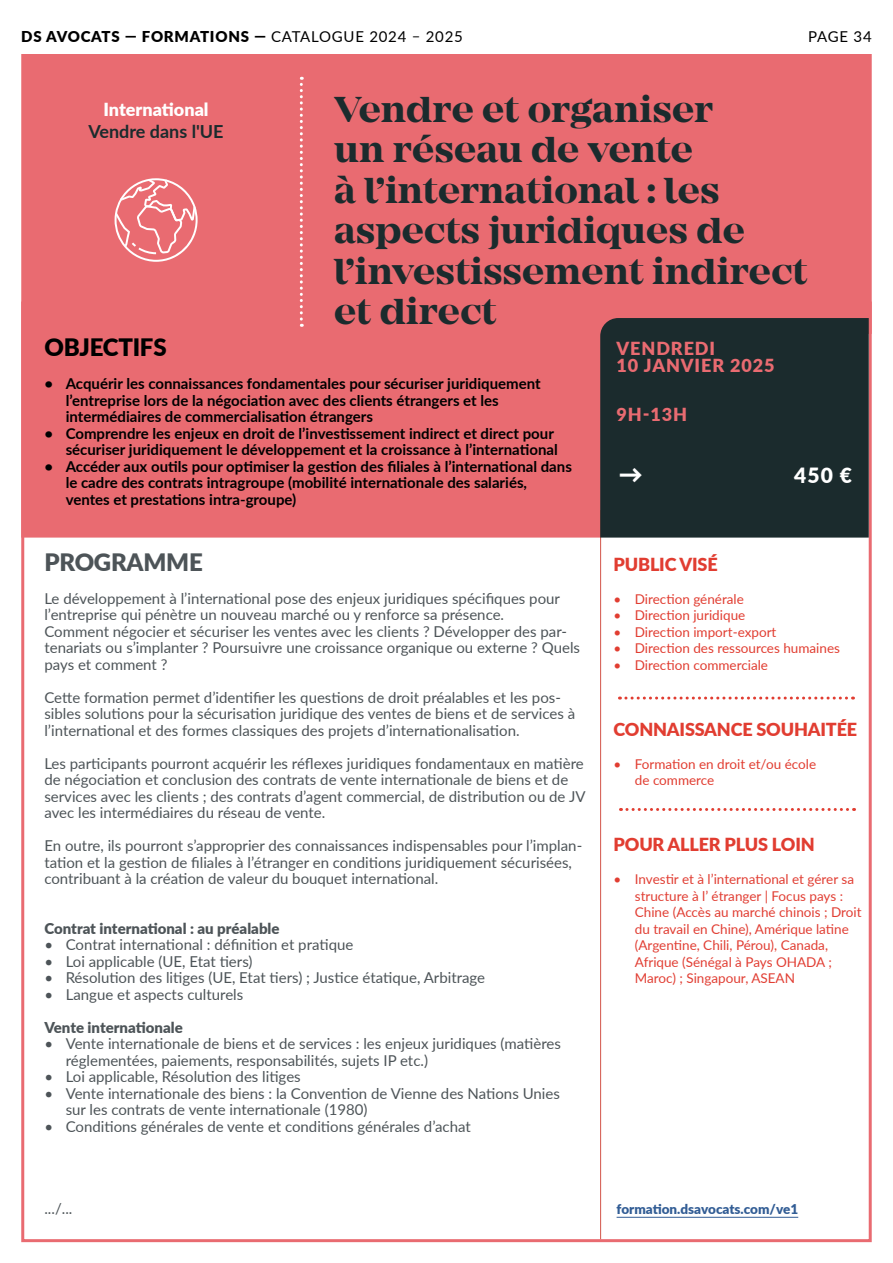
<style>
.page{position:relative;width:893px;height:1263px;background:#fff}
.page>*{position:absolute;margin:0;border:0;box-sizing:border-box;transform-origin:0 0}
.t1{font:700 37.5px/40.5px "Mirador";color:#1b2b2d}
.t2{font:900 24px "Lato";letter-spacing:-.01em;color:#000}
.t3{font:900 24px "Lato";letter-spacing:-.01em;color:#4d5458}
.t4{font:900 24px "Lato";color:#fff}
.t5{font:900 21px "Lato";color:#fff}
.t6{font:900 18px "Lato";letter-spacing:-.01em;color:#e13d31}
.t7{font:900 18px/16.5px "Lato";letter-spacing:.05em;color:#e96b71}
.t8{font:700 18px "Lato";color:#1b2b2d}
.t9{font:900 18px "Lato";color:#fff}
.t10{font:15px/16.5px "Lato";color:#4d5458}
.t11{font:700 15px/16.5px "Lato";color:#000}
.t12{font:900 15px "Lato";color:#4d5458}
.t13{font:900 15px "Lato";letter-spacing:.05em;color:#000}
.t14{font:15px "Lato";letter-spacing:.04em;color:#000}
.t15{font:13.5px/16.5px "Lato";color:#e13e33}
.t16{font:13.5px/16.5px "Lato";color:#e13d31}
.t17{font:900 13.5px "Lato";color:#325d95}
.s1{font-weight:400}
.s2{color:#e13d31}
</style>
<div class="page">
<div style="left:21px;top:54px;width:851px;height:484px;background:#e96b71"></div>
<hr style="left:600px;top:510px;width:1px;height:729px;background:#d25449">
<svg style="left:619px;top:696px;width:227px;height:3px"></svg>
<svg style="left:620px;top:808px;width:227px;height:3px"></svg>
<div style="left:600px;top:318px;width:269px;height:220px;background:#1b2b2d"></div>
<svg style="left:300px;top:77px;width:3px;height:250px"></svg>
<svg style="left:115px;top:178px;width:83px;height:84px;background:#ec8489"></svg>
<hr style="left:617px;top:1217px;width:181px;height:1px;background:#325d95">
<p class="t13" style="left:21px;top:26px;width:443px">DS AVOCATS — FORMATIONS — <span class="s1">CATALOGUE 2024 – 2025</span></p>
<p class="t14" style="left:808px;top:26px;width:65px">PAGE 34</p>
<p class="t9" style="left:103px;top:96px;width:107px">International</p>
<p class="t8" style="left:88px;top:118px;width:137px">Vendre dans l'UE</p>
<h1 class="t1" style="left:334px;top:90px;width:475px">Vendre et organiser<br>un réseau de vente<br>à l’international : les aspects juridiques de l’investissement indirect et direct</h1>
<h2 class="t2" style="left:44px;top:329px;width:124px">OBJECTIFS</h2>
<p class="t11" style="left:66px;top:375px;width:476px;text-indent:-21px">• Acquérir les connaissances fondamentales pour sécuriser juridiquement l’entreprise lors de la négociation avec des clients étrangers et les intermédiaires de commercialisation étrangers</p>
<p class="t11" style="left:44px;top:424px;width:515px;text-align:right">• Comprendre les enjeux en droit de l’investissement indirect et direct pour sécuriser juridiquement le développement et la croissance à l’international</p>
<p class="t11" style="left:66px;top:457px;width:508px;text-indent:-21px">• Accéder aux outils pour optimiser la gestion des filiales à l’international dans le cadre des contrats intragroupe (mobilité internationale des salariés, ventes et prestations intra-groupe)</p>
<h2 class="t3" style="left:44px;top:544px;width:160px">PROGRAMME</h2>
<p class="t10" style="left:44px;top:589px;width:537px">Le développement à l’international pose des enjeux juridiques spécifiques pour l’entreprise qui pénètre un nouveau marché ou y renforce sa présence.<br>Comment négocier et sécuriser les ventes avec les clients ? Développer des par&shy;tenariats ou s’implanter ? Poursuivre une croissance organique ou externe ? Quels pays et comment ?</p>
<p class="t10" style="left:44px;top:688px;width:532px">Cette formation permet d’identifier les questions de droit préalables et les pos&shy;sibles solutions pour la sécurisation juridique des ventes de biens et de services à l’international et des formes classiques des projets d’internationalisation.</p>
<p class="t10" style="left:44px;top:754px;width:543px">Les participants pourront acquérir les réflexes juridiques fondamentaux en matière de négociation et conclusion des contrats de vente internationale de biens et de services avec les clients ; des contrats d’agent commercial, de distribution ou de JV avec les intermédiaires du réseau de vente.</p>
<p class="t10" style="left:44px;top:837px;width:539px">En outre, ils pourront s’approprier des connaissances indispensables pour l’implan&shy;tation et la gestion de filiales à l’étranger en conditions juridiquement sécurisées, contribuant à la création de valeur du bouquet international.</p>
<p class="t12" style="left:44px;top:917px;width:237px">Contrat international : au préalable</p>
<p class="t10" style="left:44px;top:936px;width:310px">• Contrat international : définition et pratique</p>
<p class="t10" style="left:44px;top:952px;width:210px">• Loi applicable (UE, Etat tiers)</p>
<p class="t10" style="left:44px;top:969px;width:442px">• Résolution des litiges (UE, Etat tiers) ; Justice étatique, Arbitrage</p>
<p class="t10" style="left:44px;top:985px;width:200px">• Langue et aspects culturels</p>
<p class="t12" style="left:44px;top:1016px;width:140px">Vente internationale</p>
<p class="t10" style="left:66px;top:1035px;width:497px;text-indent:-21px">• Vente internationale de biens et de services : les enjeux juridiques (matières réglementées, paiements, responsabilités, sujets IP etc.)</p>
<p class="t10" style="left:44px;top:1068px;width:258px">• Loi applicable, Résolution des litiges</p>
<p class="t10" style="left:66px;top:1084px;width:496px;text-indent:-21px">• Vente internationale des biens : la Convention de Vienne des Nations Unies sur les contrats de vente internationale (1980)</p>
<p class="t10" style="left:44px;top:1117px;width:428px">• Conditions générales de vente et conditions générales d’achat</p>
<p class="t10" style="left:44px;top:1200px;width:30px">.../...</p>
<p class="t7" style="left:617px;top:340px;width:159px">VENDREDI<br>10 JANVIER 2025</p>
<p class="t7" style="left:617px;top:406px;width:72px">9H-13H</p>
<h2 class="t4" style="left:619px;top:456px;width:25px">→</h2>
<h3 class="t5" style="left:794px;top:460px;width:59px">450 €</h3>
<p class="t6" style="left:614px;top:550px;width:106px">PUBLIC VISÉ</p>
<p class="t16" style="left:614px;top:590px;width:132px">• Direction générale</p>
<p class="t16" style="left:614px;top:606px;width:133px">• Direction juridique</p>
<p class="t16" style="left:614px;top:623px;width:164px">• Direction import-export</p>
<p class="t16" style="left:614px;top:639px;width:228px">• Direction des ressources humaines</p>
<p class="t16" style="left:614px;top:656px;width:156px">• Direction commerciale</p>
<p class="t6" style="left:614px;top:715px;width:245px">CONNAISSANCE SOUHAITÉE</p>
<p class="t16" style="left:635px;top:755px;width:183px;text-indent:-21px">• Formation en droit et/ou école de commerce</p>
<p class="t6" style="left:614px;top:831px;width:203px">POUR ALLER PLUS LOIN</p>
<p class="t15" style="left:635px;top:870px;width:228px;text-indent:-21px"><span class="s2">•</span> Investir et à l’international et gérer sa structure à l’ étranger | Focus pays :<br>Chine (Accès au marché chinois ; Droit du travail en Chine), Amérique latine (Argentine, Chili, Pérou), Canada, Afrique (Sénégal à Pays OHADA ; Maroc) ; Singapour, ASEAN</p>
<p class="t17" style="left:617px;top:1199px;width:183px">formation.dsavocats.com/ve1</p>
</div>
